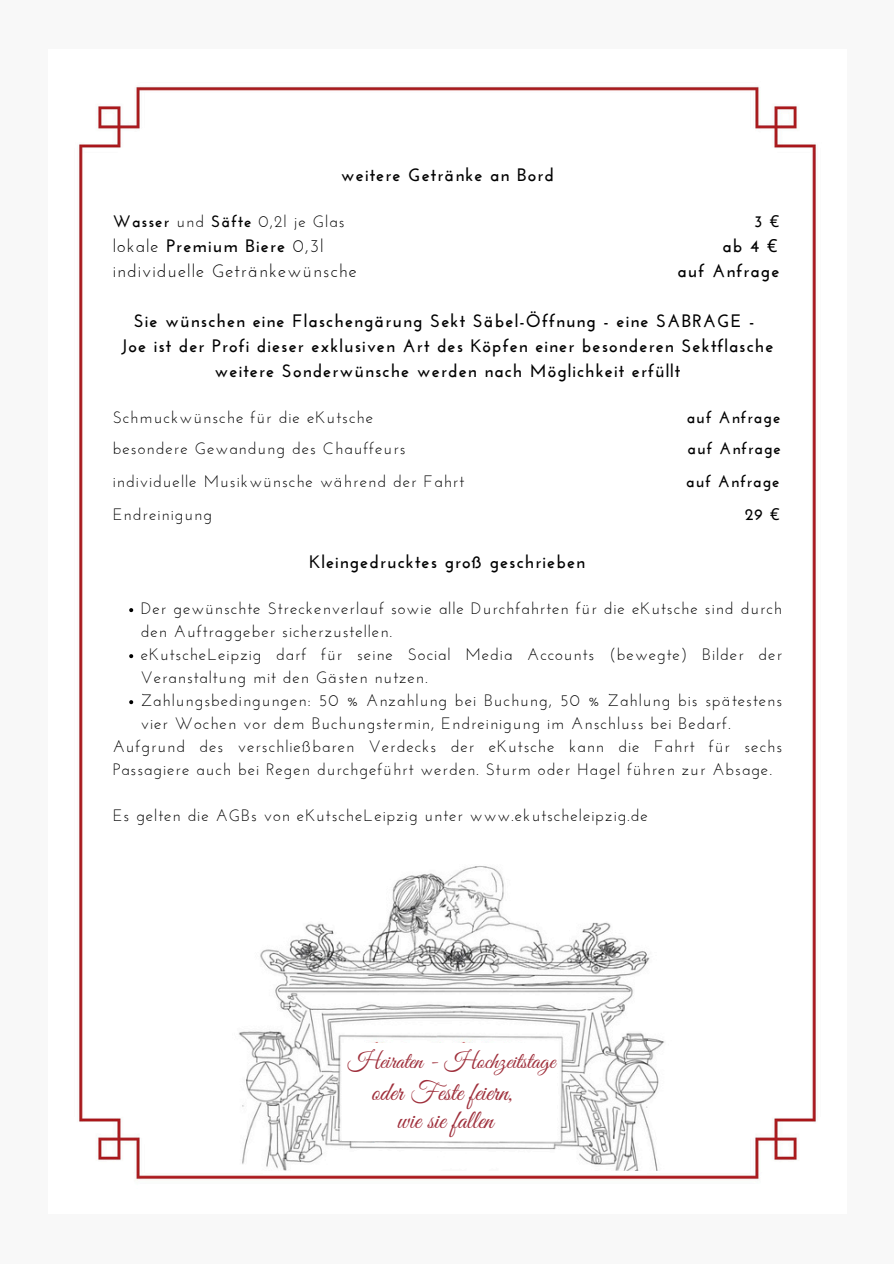
<style>
.page{position:relative;width:894px;height:1264px;background:#fff}
.page>*{position:absolute;margin:0;border:0;box-sizing:border-box;transform-origin:0 0}
.t1{font:26.4px/28.2px "Great Vibes";color:#9f303c;text-align:center}
.t2{font:23.55px "Great Vibes";color:#9f303c}
.t3{font:700 18px/25px "Josefin Sans";letter-spacing:.06em;color:#000;text-align:center}
.t4{font:18px "Josefin Sans";letter-spacing:.06em;color:#000}
.t5{font:16.5px/23px "Josefin Sans";letter-spacing:.06em;color:#000}
.t6{font:700 16.5px "Josefin Sans";letter-spacing:.06em;color:#000}
.s1{font-weight:700}
.s2{font-family:"Noto Sans";font-weight:400}
.s3{font-weight:400}
</style>
<div class="page">
<div style="left:0;top:0;width:893px;height:1263px;background:#f8f8f8"></div>
<img style="left:79px;top:87px;width:737px;height:1092px">
<svg style="left:129px;top:608px;width:4px;height:4px"></svg>
<svg style="left:129px;top:654px;width:4px;height:4px"></svg>
<svg style="left:129px;top:700px;width:4px;height:4px"></svg>
<img style="left:232px;top:836px;width:466px;height:334px">
<div style="left:342px;top:1042px;width:214px;height:98px;background:#fff"></div>
<p class="t3" style="left:341px;top:164px;width:214px">weitere Getränke an Bord</p>
<h3 class="t5" style="left:113px;top:211px;width:233px"><span class="s1">Wasser</span> und <span class="s1">Säfte</span> 0,2l je Glas</h3>
<h3 class="t6" style="left:754px;top:214px;width:26px">3 <span class="s2">€</span></h3>
<p class="t3" style="left:113px;top:235px;width:212px"><span class="s3">lokale</span> Premium Biere <span class="s3">0,3l</span></p>
<p class="t3" style="left:722px;top:235px;width:56px">ab 4 <span class="s2">€</span></p>
<p class="t4" style="left:113px;top:263px;width:246px">individuelle Getränkewünsche</p>
<p class="t3" style="left:677px;top:260px;width:103px">auf Anfrage</p>
<p class="t3" style="left:121px;top:310px;width:653px">Sie wünschen eine Flaschengärung Sekt Säbel-Öffnung - eine SABRAGE -<br>Joe ist der Profi dieser exklusiven Art des Köpfen einer besonderen Sektflasche weitere Sonderwünsche werden nach Möglichkeit erfüllt</p>
<p class="t5" style="left:113px;top:407px;width:262px">Schmuckwünsche für die eKutsche</p>
<h3 class="t6" style="left:686px;top:410px;width:95px">auf Anfrage</h3>
<h3 class="t5" style="left:113px;top:438px;width:294px">besondere Gewandung des Chauffeurs</h3>
<p class="t6" style="left:687px;top:441px;width:95px">auf Anfrage</p>
<p class="t5" style="left:113px;top:471px;width:353px">individuelle Musikwünsche während der Fahrt</p>
<p class="t6" style="left:686px;top:474px;width:95px">auf Anfrage</p>
<p class="t5" style="left:113px;top:504px;width:101px">Endreinigung</p>
<p class="t6" style="left:744px;top:507px;width:36px">29 <span class="s2">€</span></p>
<p class="t3" style="left:309px;top:551px;width:277px">Kleingedrucktes groß geschrieben</p>
<p class="t5" style="left:141px;top:598px;width:642px">Der gewünschte Streckenverlauf sowie alle Durchfahrten für die eKutsche sind durch den Auftraggeber sicherzustellen.</p>
<h3 class="t5" style="left:141px;top:644px;width:642px">eKutscheLeipzig darf für seine Social Media Accounts (bewegte) Bilder der<br>Veranstaltung mit den Gästen nutzen.</h3>
<p class="t5" style="left:141px;top:690px;width:642px">Zahlungsbedingungen: 50 % Anzahlung bei Buchung, 50 % Zahlung bis spätestens vier Wochen vor dem Buchungstermin, Endreinigung im Anschluss bei Bedarf.</p>
<p class="t5" style="left:113px;top:736px;width:670px">Aufgrund des verschließbaren Verdecks der eKutsche kann die Fahrt für sechs<br>Passagiere auch bei Regen durchgeführt werden. Sturm oder Hagel führen zur Absage.</p>
<p class="t5" style="left:113px;top:805px;width:536px">Es gelten die AGBs von eKutscheLeipzig unter www.ekutscheleipzig.de</p>
<p class="t2" style="left:347px;top:1047px;width:209px">Heiraten - Hochzeitstage</p>
<p class="t1" style="left:371px;top:1079px;width:142px">oder Feste feiern, wie sie fallen</p>
</div>
